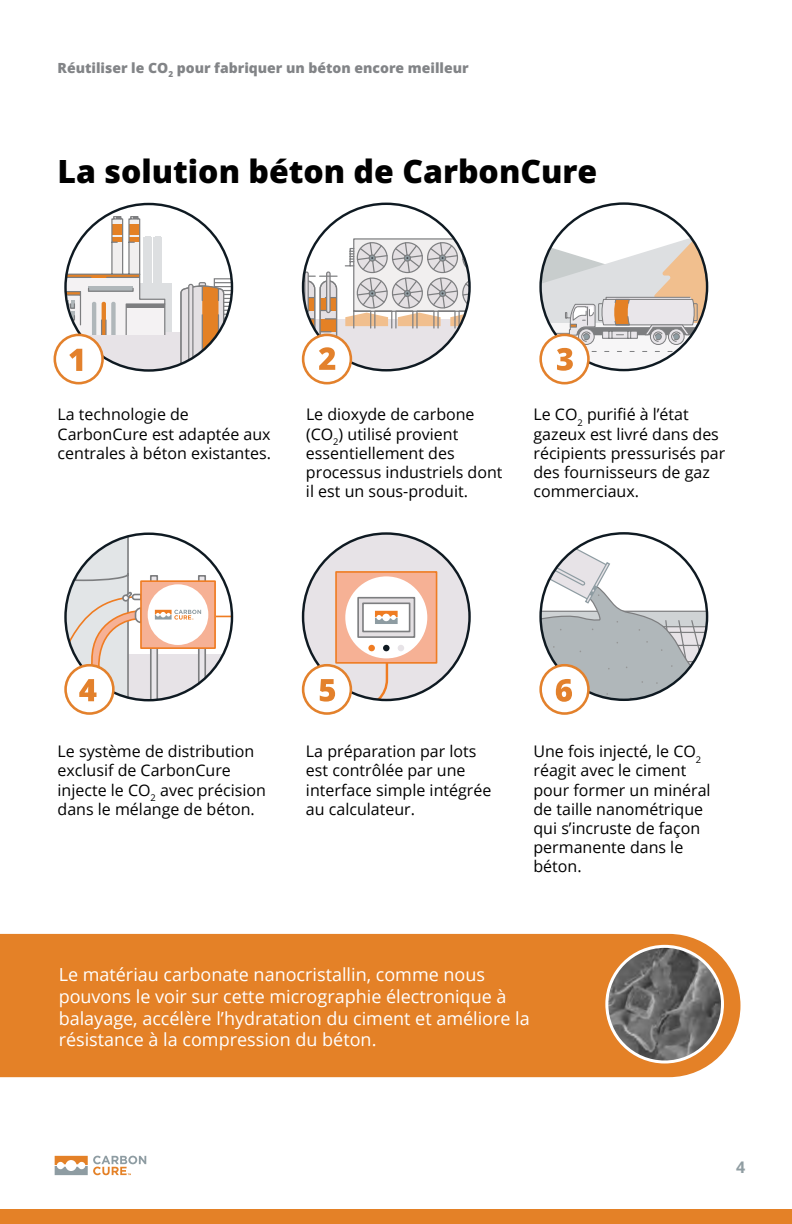
<style>
.page{position:relative;width:792px;height:1224px;background:#fff}
.page>*{position:absolute;margin:0;border:0;box-sizing:border-box;transform-origin:0 0}
.t1{font:800 32px "Open Sans";color:#000}
.t2{font:18px/21.6px "Open Sans";color:#fff}
.t3{font:16px/19.2px "Open Sans";color:#000}
.t4{font:700 16px "Open Sans";color:#909da2}
.t5{font:800 14px "Open Sans";color:#828487}
</style>
<div class="page">
<div style="left:0;top:1210px;width:792px;height:14px;background:#e48127"></div>
<svg style="left:55px;top:1156px;width:91px;height:19px"></svg>
<div style="left:0;top:934px;width:740px;height:143px;background:#e48127"></div>
<div style="left:108px;top:283px;width:64px;height:53px;background:#dddfe1"></div>
<div style="left:68px;top:332px;width:156px;height:16px;background:#e7e3e7"></div>
<div style="left:66px;top:336px;width:152px;height:34px;background:#e7e3e7"></div>
<svg style="left:66px;top:215px;width:100px;height:128px"></svg>
<svg style="left:180px;top:278px;width:52px;height:92px"></svg>
<hr style="left:218px;top:315px;width:1px;height:55px;background:#7d7e80">
<div style="left:55px;top:335px;width:48px;height:48px;background:#fff;border-radius:50%"></div>
<svg style="left:69px;top:349px;width:13px;height:22px"></svg>
<div style="left:54px;top:334px;width:50px;height:50px;border:3px solid #e3812c;border-radius:50%"></div>
<svg style="left:338px;top:319px;width:122px;height:50px;fill:#e7e3e7"></svg>
<svg style="left:344px;top:238px;width:126px;height:91px"></svg>
<hr style="left:327px;top:272px;width:3px;height:41px;background:#e4e0e3;border-radius:2px">
<div style="left:326px;top:271px;width:5px;height:42px;border:1px solid #7d7e80;border-radius:2px"></div>
<hr style="left:305px;top:272px;width:3px;height:41px;background:#e4e0e3;border-radius:2px">
<div style="left:304px;top:271px;width:5px;height:42px;border:1px solid #7d7e80;border-radius:2px"></div>
<div style="left:303px;top:335px;width:48px;height:48px;background:#fff;border-radius:50%"></div>
<svg style="left:303px;top:276px;width:35px;height:94px"></svg>
<div style="left:302px;top:334px;width:50px;height:50px;border:3px solid #e3812c;border-radius:50%"></div>
<svg style="left:541px;top:335px;width:47px;height:48px"></svg>
<svg style="left:541px;top:231px;width:166px;height:140px"></svg>
<div style="left:539px;top:334px;width:51px;height:50px;border:3px solid #e3812c;border-radius:50%"></div>
<svg style="left:143px;top:654px;width:81px;height:44px"></svg>
<svg style="left:216px;top:616px;width:14px;height:1px"></svg>
<div style="left:141px;top:581px;width:74px;height:67px;background:#f6b195"></div>
<div style="left:140px;top:580px;width:76px;height:69px;border:2px solid #ef7c22"></div>
<svg style="left:150px;top:575px;width:56px;height:125px"></svg>
<svg style="left:66px;top:665px;width:47px;height:49px"></svg>
<svg style="left:66px;top:534px;width:77px;height:167px"></svg>
<div style="left:64px;top:664px;width:51px;height:51px;border:3px solid #e3812c;border-radius:50%"></div>
<div style="left:303px;top:534px;width:167px;height:166px;background:#e7e3e7;border-radius:83px"></div>
<svg style="left:350px;top:664px;width:39px;height:36px"></svg>
<div style="left:336px;top:572px;width:101px;height:91px;background:#f6b195"></div>
<div style="left:335px;top:571px;width:102px;height:93px;border:2px solid #ef7c22"></div>
<div style="left:345px;top:576px;width:82px;height:82px;background:#fff;border-radius:50%"></div>
<svg style="left:360px;top:600px;width:52px;height:35px"></svg>
<div style="left:357px;top:597px;width:58px;height:41px;border:2px solid #7d7e80"></div>
<div style="left:362px;top:603px;width:48px;height:29px;background:#fff;border:2px solid #7d7e80"></div>
<svg style="left:375px;top:611px;width:23px;height:13px"></svg>
<div style="left:368px;top:645px;width:7px;height:6px;background:#ef7c22;border-radius:50%"></div>
<div style="left:383px;top:645px;width:7px;height:6px;background:#0f1a22;border-radius:50%"></div>
<svg style="left:398px;top:645px;width:6px;height:6px"></svg>
<div style="left:303px;top:665px;width:48px;height:49px;background:#fff;border-radius:50%"></div>
<svg style="left:320px;top:679px;width:15px;height:23px"></svg>
<div style="left:302px;top:664px;width:50px;height:51px;border:3px solid #e3812c;border-radius:50%"></div>
<svg style="left:541px;top:665px;width:47px;height:49px"></svg>
<svg style="left:541px;top:533px;width:166px;height:169px"></svg>
<div style="left:539px;top:664px;width:51px;height:51px;border:3px solid #e3812c;border-radius:50%"></div>
<img style="left:607px;top:946px;width:115px;height:116px">
<div style="left:605px;top:945px;width:119px;height:119px;border:3px solid #fff;border-radius:50%"></div>
<p class="t5" style="left:58px;top:58px;width:413px">Réutiliser le CO<sub>2</sub> pour fabriquer un béton encore meilleur</p>
<h1 class="t1" style="left:58px;top:149px;width:541px">La solution béton de CarbonCure</h1>
<p class="t3" style="left:58px;top:404px;width:215px">La technologie de<br>CarbonCure est adaptée aux centrales à béton existantes.</p>
<p class="t3" style="left:306px;top:404px;width:198px">Le dioxyde de carbone (CO<sub>2</sub>) utilisé provient essentiellement des processus industriels dont il est un sous-produit.</p>
<p class="t3" style="left:534px;top:404px;width:193px">Le CO<sub>2</sub> purifié à l’état gazeux est livré dans des récipients pressurisés par des fournisseurs de gaz commerciaux.</p>
<p class="t3" style="left:58px;top:741px;width:210px">Le système de distribution exclusif de CarbonCure injecte le CO<sub>2</sub> avec précision dans le mélange de béton.</p>
<p class="t3" style="left:306px;top:741px;width:187px">La préparation par lots est contrôlée par une interface simple intégrée au calculateur.</p>
<p class="t3" style="left:534px;top:741px;width:179px">Une fois injecté, le CO<sub>2 </sub>réagit avec le ciment pour former un minéral de taille nanométrique qui s’incruste de façon permanente dans le béton.</p>
<p class="t2" style="left:59px;top:964px;width:473px">Le matériau carbonate nanocristallin, comme nous pouvons le voir sur cette micrographie électronique à balayage, accélère l’hydratation du ciment et améliore la résistance à la compression du béton.</p>
<p class="t4" style="left:736px;top:1156px;width:11px">4</p>
</div>
